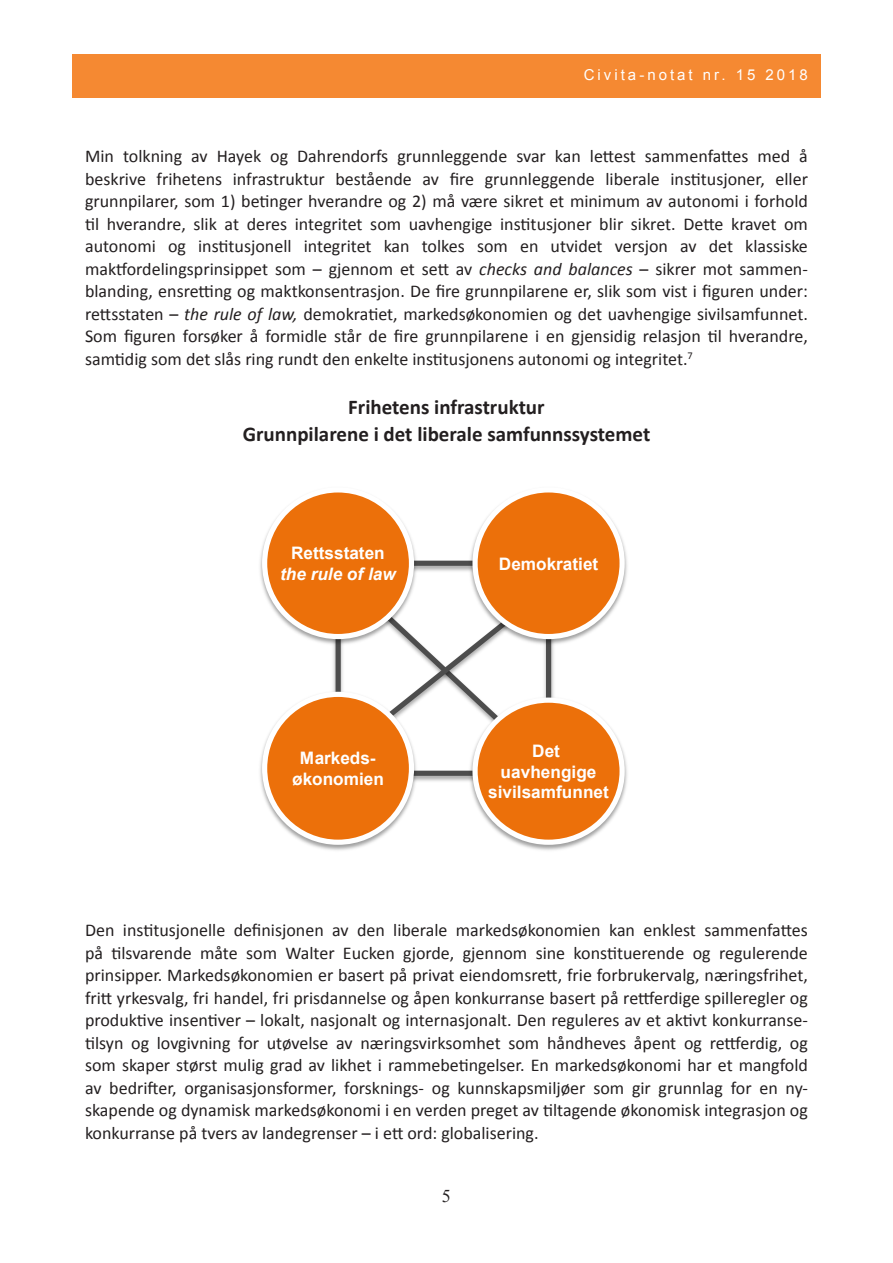
<style>
.page{position:relative;width:893px;height:1263px;background:#fff}
.page>*{position:absolute;margin:0;border:0;box-sizing:border-box;transform-origin:0 0}
.Civita_Normaltekst{font:700 21px "Calibri";color:#231f20}
.Civita_Normaltekst-2{font:18px/22.5px "Calibri";color:#231f20;text-align:justify}
.t1{font:18px "Times New Roman";color:#231f20}
.t2{font:700 17.25px/20.7px "Arial";color:#fff;text-align:center}
.t3{font:italic 700 17.25px/20.7px "Arial";color:#fff;text-align:center}
.t4{font:15px "Arial";letter-spacing:.2em;color:#fff}
.s1{font-style:italic}
.s2{font-style:normal}
</style>
<div class="page">
<div style="left:72px;top:54px;width:749px;height:44px;background:#f58932"></div>
<div style="left:392px;top:561px;width:107px;height:5px;background:#4d4d4d"></div>
<div style="left:394px;top:771px;width:105px;height:5px;background:#4d4d4d"></div>
<svg style="left:412px;top:643px;width:72px;height:57px"></svg>
<img style="left:333px;top:648px;width:10px;height:41px">
<div style="left:336px;top:617px;width:5px;height:98px;background:#4d4d4d"></div>
<img style="left:544px;top:648px;width:10px;height:46px">
<div style="left:546px;top:617px;width:5px;height:98px;background:#4d4d4d"></div>
<img style="left:260px;top:514px;width:160px;height:134px">
<img style="left:264px;top:534px;width:148px;height:69px">
<div style="left:265px;top:490px;width:146px;height:146px;background:#ec700a;border-radius:50%"></div>
<div style="left:262px;top:487px;width:152px;height:152px;border:5px solid #fff;border-radius:50%"></div>
<img style="left:467px;top:510px;width:160px;height:138px">
<div style="left:475px;top:490px;width:147px;height:146px;background:#ec700a;border-radius:50%"></div>
<div style="left:472px;top:487px;width:153px;height:152px;border:5px solid #fff;border-radius:50%"></div>
<img style="left:260px;top:689px;width:160px;height:162px">
<div style="left:265px;top:694px;width:146px;height:148px;background:#ec700a;border-radius:50%"></div>
<div style="left:262px;top:692px;width:152px;height:153px;border:5px solid #fff;border-radius:50%"></div>
<img style="left:467px;top:694px;width:160px;height:157px">
<img style="left:472px;top:732px;width:153px;height:89px">
<div style="left:475px;top:700px;width:147px;height:142px;background:#ec700a;border-radius:50%"></div>
<div style="left:472px;top:697px;width:153px;height:148px;border:5px solid #fff;border-radius:50%"></div>
<p class="t4" style="left:584px;top:65px;width:226px">Civita-notat nr. 15 2018</p>
<p class="Civita_Normaltekst-2" style="left:85px;top:145px;width:724px">Min tolkning av Hayek og Dahrendorfs grunnleggende svar kan lettest sammenfattes med å</p>
<p class="Civita_Normaltekst-2" style="left:85px;top:168px;width:724px">beskrive frihetens infrastruktur bestående av fire grunnleggende liberale institusjoner, eller grunnpilarer, som 1) betinger hverandre og 2) må være sikret et minimum av autonomi i forhold til hverandre, slik at deres integritet som uavhengige institusjoner blir sikret. Dette kravet om</p>
<p class="Civita_Normaltekst-2" style="left:85px;top:235px;width:724px">autonomi og institusjonell integritet kan tolkes som en utvidet versjon av det klassiske maktfordelingsprinsippet som – gjennom et sett av <span class="s1">checks and balances</span> – sikrer mot sammen&shy;blanding, ensretting og maktkonsentrasjon. De fire grunnpilarene er, slik som vist i figuren under: rettsstaten – <span class="s1">the rule of law,</span> demokratiet, markedsøkonomien og det uavhengige sivilsamfunnet.<br>Som figuren forsøker å formidle står de fire grunnpilarene i en gjensidig relasjon til hverandre, samtidig som det slås ring rundt den enkelte institusjonens autonomi og integritet.<sup>7</sup></p>
<p class="Civita_Normaltekst" style="left:348px;top:394px;width:198px">Frihetens infrastruktur</p>
<p class="Civita_Normaltekst" style="left:243px;top:421px;width:409px">Grunnpilarene i det liberale samfunnssystemet</p>
<p class="t3" style="left:280px;top:543px;width:117px"><span class="s2">Rettsstaten </span>the rule of law</p>
<p class="t2" style="left:499px;top:554px;width:101px">Demokratiet</p>
<p class="t2" style="left:292px;top:748px;width:93px">Markeds&shy;økonomien</p>
<p class="t2" style="left:488px;top:741px;width:122px">Det uavhengige sivilsamfunnet</p>
<p class="Civita_Normaltekst-2" style="left:85px;top:919px;width:724px">Den institusjonelle definisjonen av den liberale markedsøkonomien kan enklest sammenfattes på tilsvarende måte som Walter Eucken gjorde, gjennom sine konstituerende og regulerende prinsipper. Markedsøkonomien er basert på privat eiendomsrett, frie forbrukervalg, næringsfrihet, fritt yrkesvalg, fri handel, fri prisdannelse og åpen konkurranse basert på rettferdige spilleregler og produktive insentiver – lokalt, nasjonalt og internasjonalt. Den reguleres av et aktivt konkurranse&shy;tilsyn og lovgivning for utøvelse av næringsvirksomhet som håndheves åpent og rettferdig, og</p>
<p class="Civita_Normaltekst-2" style="left:85px;top:1054px;width:724px">som skaper størst mulig grad av likhet i rammebetingelser. En markedsøkonomi har et mangfold av bedrifter, organisasjonsformer, forsknings- og kunnskapsmiljøer som gir grunnlag for en ny&shy;skapende og dynamisk markedsøkonomi i en verden preget av tiltagende økonomisk integrasjon og konkurranse på tvers av landegrenser – i ett ord: globalisering.</p>
<p class="t1" style="left:442px;top:1183px;width:10px">5</p>
</div>
